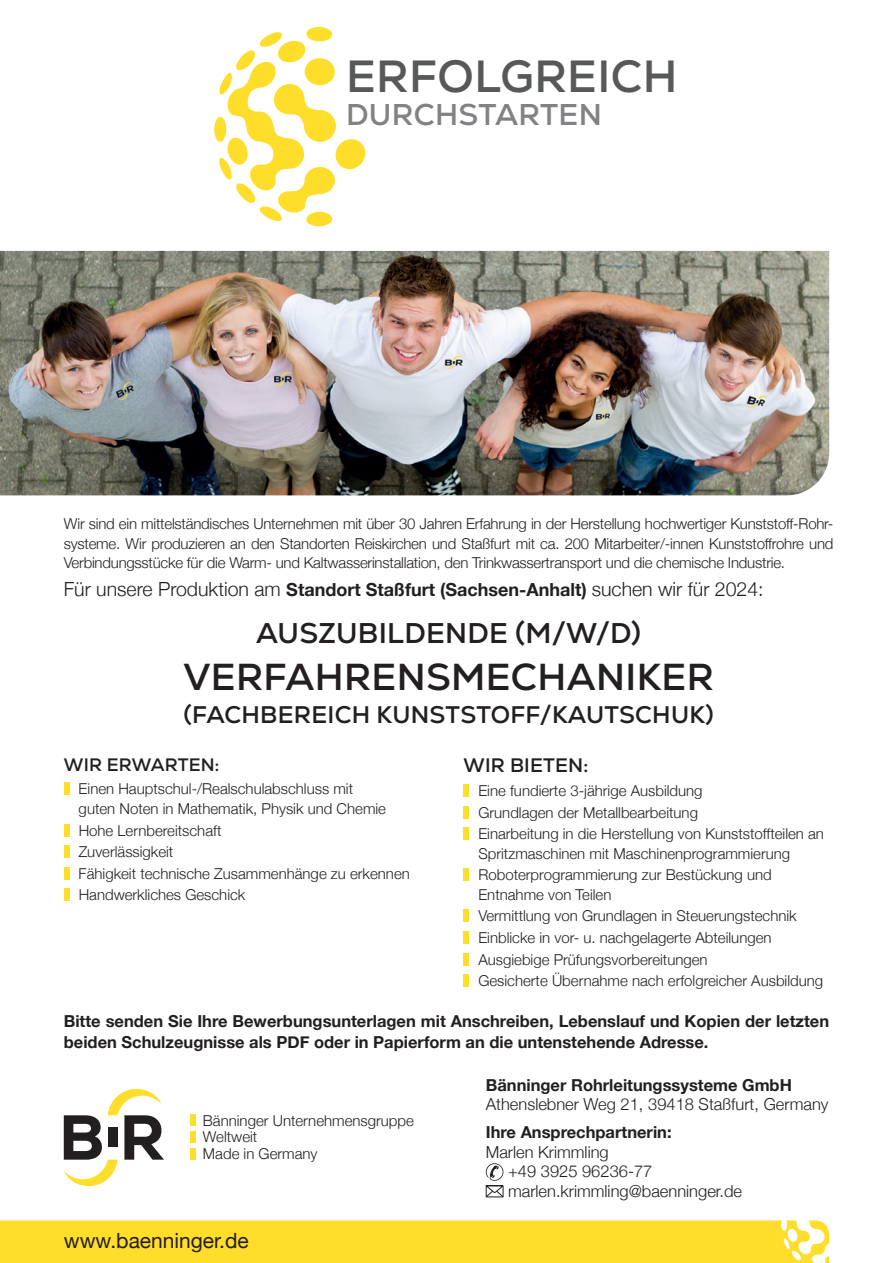
<style>
.page{position:relative;width:893px;height:1263px;background:#fff}
.page>*{position:absolute;margin:0;border:0;box-sizing:border-box;transform-origin:0 0}
.t1{font:700 45px "Nexa";letter-spacing:.01em;color:#57585a}
.t2{font:700 37.5px "Nexa";letter-spacing:.01em;color:#231f20}
.t3{font:700 30px "Nexa";letter-spacing:.01em;color:#808285}
.t4{font:700 28.5px "Nexa";letter-spacing:.01em;color:#231f20}
.t5{font:700 24px "Nexa";letter-spacing:.01em;color:#231f20}
.t6{font:21px "Helvetica Neue";color:#231f20}
.t7{font:300 19.5px "Helvetica Neue";color:#231f20}
.t8{font:700 19.5px "Nexa";letter-spacing:.01em;color:#231f20}
.t9{font:700 18px "Nexa";letter-spacing:.01em;color:#231f20}
.t10{font:700 16.5px/21px "Helvetica Neue";color:#231f20}
.t11{font:300 16.5px/19.5px "Helvetica Neue";color:#231f20}
.t12{font:300 15px/21.6px "Helvetica Neue";color:#231f20}
.s1{font-weight:700;font-size:18px}
</style>
<div class="page">
<div style="left:0;top:1220px;width:829px;height:43px;background:#ffdd2b"></div>
<div style="left:64px;top:783px;width:6px;height:12px;background:#ffdd2b"></div>
<div style="left:64px;top:824px;width:6px;height:12px;background:#ffdd2b"></div>
<div style="left:64px;top:845px;width:6px;height:13px;background:#ffdd2b"></div>
<div style="left:64px;top:867px;width:6px;height:12px;background:#ffdd2b"></div>
<div style="left:64px;top:889px;width:6px;height:12px;background:#ffdd2b"></div>
<div style="left:463px;top:784px;width:6px;height:13px;background:#ffdd2b"></div>
<div style="left:463px;top:806px;width:6px;height:12px;background:#ffdd2b"></div>
<div style="left:463px;top:827px;width:6px;height:13px;background:#ffdd2b"></div>
<div style="left:463px;top:869px;width:6px;height:12px;background:#ffdd2b"></div>
<div style="left:463px;top:910px;width:6px;height:12px;background:#ffdd2b"></div>
<div style="left:463px;top:931px;width:6px;height:13px;background:#ffdd2b"></div>
<div style="left:463px;top:953px;width:6px;height:12px;background:#ffdd2b"></div>
<div style="left:463px;top:975px;width:6px;height:12px;background:#ffdd2b"></div>
<div style="left:190px;top:1114px;width:6px;height:12px;background:#ffdd2b"></div>
<div style="left:190px;top:1131px;width:6px;height:12px;background:#ffdd2b"></div>
<div style="left:190px;top:1148px;width:6px;height:12px;background:#ffdd2b"></div>
<svg style="left:64px;top:1089px;width:100px;height:97px"></svg>
<div style="left:108px;top:1127px;width:9px;height:19px;background:#231f20"></div>
<svg style="left:214px;top:27px;width:151px;height:199px"></svg>
<img style="left:0;top:251px;width:829px;height:244px">
<svg style="left:486px;top:1163px;width:17px;height:34px"></svg>
<h1 class="t1" style="left:346px;top:48px;width:333px">ERFOLGREICH</h1>
<h3 class="t3" style="left:346px;top:96px;width:257px">DURCHSTARTEN</h3>
<p class="t12" style="left:64px;top:513px;width:771px;line-height:19.5px;text-align:justify">Wir sind ein mittelständisches Unternehmen mit über 30 Jahren Erfahrung in der Herstellung hochwertiger Kunststoff-Rohr&shy;systeme. Wir produzieren an den Standorten Reiskirchen und Staßfurt mit ca. 200 Mitarbeiter/-innen Kunststoffrohre und Verbindungsstücke für die Warm- und Kaltwasserinstallation, den Trinkwassertransport und die chemische Industrie.</p>
<h3 class="t7" style="left:64px;top:573px;width:701px">Für unsere Produktion am <span class="s1">Standort Staßfurt (Sachsen-Anhalt)</span> suchen wir für 2024:</h3>
<h3 class="t4" style="left:256px;top:615px;width:387px">AUSZUBILDENDE (M/W/D)</h3>
<h2 class="t2" style="left:183px;top:653px;width:532px">VERFAHRENSMECHANIKER</h2>
<h3 class="t5" style="left:183px;top:699px;width:532px">(FACHBEREICH KUNSTSTOFF/KAUTSCHUK)</h3>
<p class="t9" style="left:64px;top:753px;width:157px">WIR ERWARTEN:</p>
<p class="t12" style="left:79px;top:778px;width:309px;line-height:19.5px">Einen Hauptschul-/Realschulabschluss mit guten Noten in Mathematik, Physik und Chemie</p>
<p class="t12" style="left:79px;top:818px;width:333px">Hohe Lernbereitschaft<br>Zuverlässigkeit<br>Fähigkeit technische Zusammenhänge zu erkennen<br>Handwerkliches Geschick</p>
<h3 class="t8" style="left:464px;top:753px;width:126px">WIR BIETEN:</h3>
<p class="t12" style="left:478px;top:779px;width:347px">Eine fundierte 3-jährige Ausbildung<br>Grundlagen der Metallbearbeitung<br>Einarbeitung in die Herstellung von Kunststoffteilen an</p>
<p class="t12" style="left:478px;top:841px;width:313px">Spritzmaschinen mit Maschinenprogrammierung<br>Roboterprogrammierung zur Bestückung und</p>
<p class="t12" style="left:478px;top:882px;width:346px">Entnahme von Teilen<br>Vermittlung von Grundlagen in Steuerungstechnik Einblicke in vor- u. nachgelagerte Abteilungen Ausgiebige Prüfungsvorbereitungen<br>Gesicherte Übernahme nach erfolgreicher Ausbildung</p>
<p class="t10" style="left:64px;top:1011px;width:767px">Bitte senden Sie Ihre Bewerbungsunterlagen mit Anschreiben, Lebenslauf und Kopien der letzten beiden Schulzeugnisse als PDF oder in Papierform an die untenstehende Adresse.</p>
<p class="t12" style="left:203px;top:1111px;width:212px;line-height:16.5px">Bänninger Unternehmensgruppe<br>Weltweit<br>Made in Germany</p>
<h3 class="t6" style="left:64px;top:1225px;width:187px">www.baenninger.de</h3>
<p class="t10" style="left:486px;top:1075px;width:308px">Bänninger Rohrleitungssysteme GmbH</p>
<p class="t11" style="left:486px;top:1093px;width:344px">Athenslebner Weg 21, 39418 Staßfurt, Germany</p>
<p class="t10" style="left:486px;top:1122px;width:187px">Ihre Ansprechpartnerin:</p>
<p class="t11" style="left:508px;top:1141px;width:236px;text-indent:-22px">Marlen Krimmling<br>+49 3925 96236-77 marlen.krimmling@baenninger.de</p>
</div>
